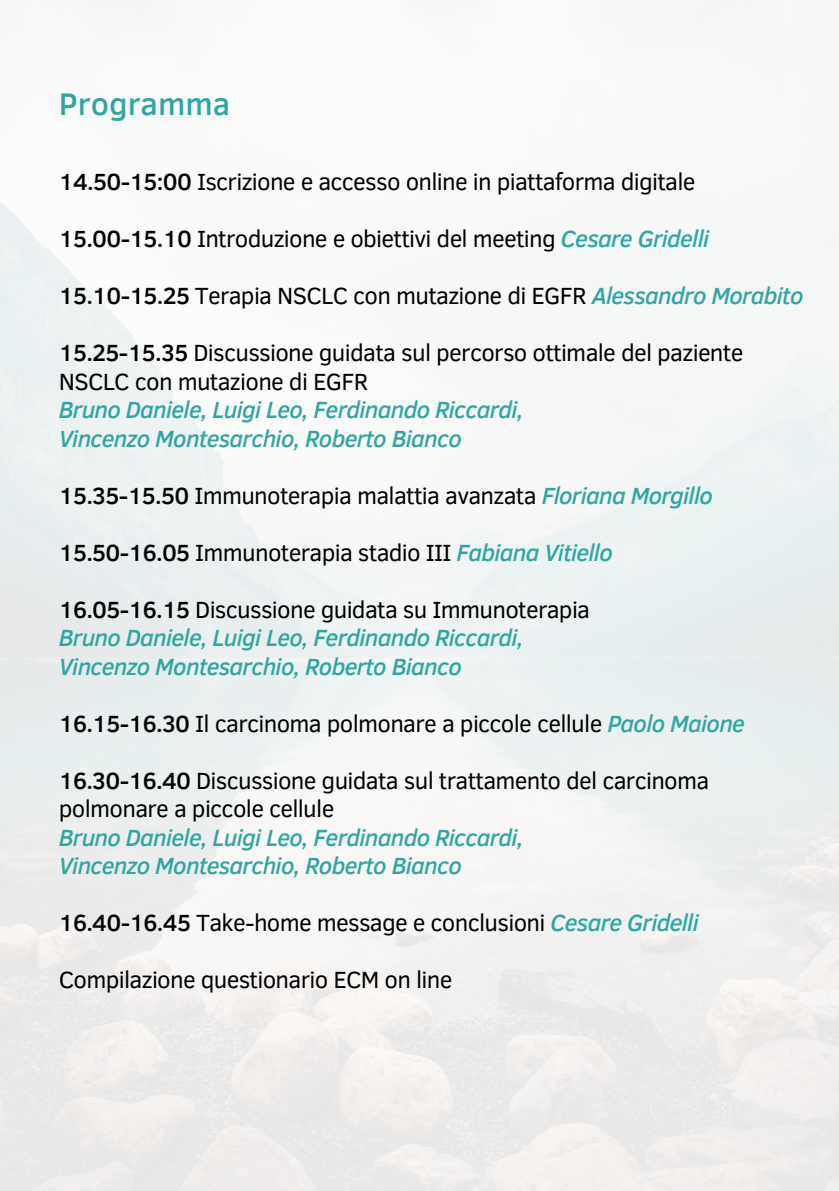
<style>
.page{position:relative;width:839px;height:1191px;background:#fff}
.page>*{position:absolute;margin:0;border:0;box-sizing:border-box;transform-origin:0 0}
.t1{font:500 32px "Clear Sans";color:#30a6a3}
.t2{font:24px "Clear Sans";letter-spacing:-.03em;color:#000}
.t3{font:italic 500 24px "Clear Sans";letter-spacing:-.03em;color:#30a6a3}
.s1{font-weight:500}
.s2{font-weight:500;font-style:italic;color:#30a6a3}
</style>
<div class="page">
<p class="t1" style="left:59px;top:81px;width:173px">Programma</p>
<p class="t2" style="left:59px;top:164px;width:638px"><span class="s1">14.50-15:00</span> Iscrizione e accesso online in piattaforma digitale</p>
<p class="t2" style="left:59px;top:221px;width:652px"><span class="s1">15.00-15.10</span> Introduzione e obiettivi del meeting <span class="s2">Cesare Gridelli</span></p>
<p class="t2" style="left:59px;top:278px;width:746px"><span class="s1">15.10-15.25</span> Terapia NSCLC con mutazione di EGFR <span class="s2">Alessandro Morabito</span></p>
<p class="t2" style="left:59px;top:335px;width:686px"><span class="s1">15.25-15.35</span> Discussione guidata sul percorso ottimale del paziente</p>
<p class="t2" style="left:59px;top:364px;width:311px">NSCLC con mutazione di EGFR</p>
<p class="t3" style="left:59px;top:392px;width:466px">Bruno Daniele, Luigi Leo, Ferdinando Riccardi,</p>
<p class="t3" style="left:59px;top:421px;width:404px">Vincenzo Montesarchio, Roberto Bianco</p>
<p class="t2" style="left:59px;top:478px;width:655px"><span class="s1">15.35-15.50</span> Immunoterapia malattia avanzata <span class="s2">Floriana Morgillo</span></p>
<p class="t2" style="left:59px;top:535px;width:555px"><span class="s1">15.50-16.05</span> Immunoterapia stadio III <span class="s2">Fabiana Vitiello</span></p>
<p class="t2" style="left:59px;top:592px;width:533px"><span class="s1">16.05-16.15</span> Discussione guidata su Immunoterapia</p>
<p class="t3" style="left:59px;top:620px;width:466px">Bruno Daniele, Luigi Leo, Ferdinando Riccardi,</p>
<p class="t3" style="left:59px;top:649px;width:404px">Vincenzo Montesarchio, Roberto Bianco</p>
<p class="t2" style="left:59px;top:706px;width:687px"><span class="s1">16.15-16.30</span> Il carcinoma polmonare a piccole cellule <span class="s2">Paolo Maione</span></p>
<p class="t2" style="left:59px;top:763px;width:652px"><span class="s1">16.30-16.40</span> Discussione guidata sul trattamento del carcinoma</p>
<p class="t2" style="left:59px;top:791px;width:277px">polmonare a piccole cellule</p>
<p class="t3" style="left:59px;top:820px;width:466px">Bruno Daniele, Luigi Leo, Ferdinando Riccardi,</p>
<p class="t3" style="left:59px;top:848px;width:404px">Vincenzo Montesarchio, Roberto Bianco</p>
<p class="t2" style="left:59px;top:905px;width:641px"><span class="s1">16.40-16.45</span> Take-home message e conclusioni <span class="s2">Cesare Gridelli</span></p>
<p class="t2" style="left:59px;top:962px;width:395px">Compilazione questionario ECM on line</p>
</div>
